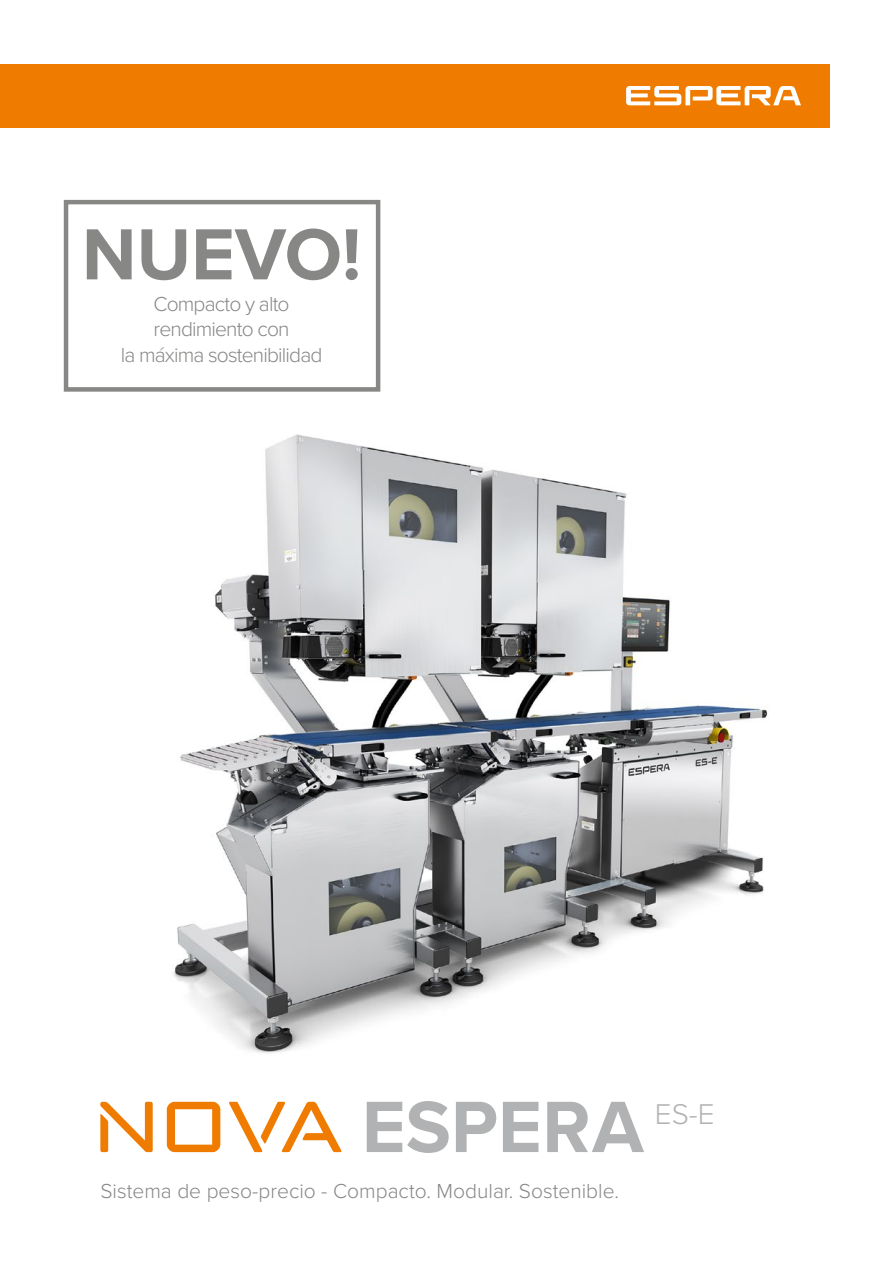
<style>
.page{position:relative;width:893px;height:1263px;background:#fff}
.page>*{position:absolute;margin:0;border:0;box-sizing:border-box;transform-origin:0 0}
.t1{font:700 75px "Proxima Nova";color:#878786}
.t2{font:300 29.7px "Proxima Nova";color:#b1b2b3}
.t3{font:300 21px "Proxima Nova";color:#878786}
.t4{font:300 21px/25.5px "Proxima Nova";letter-spacing:-.04em;color:#878786;text-align:center}
</style>
<div class="page">
<img style="left:173px;top:434px;width:595px;height:619px">
<svg style="left:367px;top:1101px;width:82px;height:52px"></svg>
<svg style="left:456px;top:1102px;width:40px;height:50px"></svg>
<svg style="left:503px;top:1102px;width:35px;height:50px"></svg>
<svg style="left:547px;top:1102px;width:97px;height:50px"></svg>
<svg style="left:229px;top:1102px;width:112px;height:50px"></svg>
<svg style="left:100px;top:1102px;width:53px;height:50px"></svg>
<svg style="left:167px;top:1102px;width:53px;height:50px"></svg>
<div style="left:0;top:64px;width:829px;height:64px;background:#ef7c00"></div>
<svg style="left:626px;top:86px;width:175px;height:19px"></svg>
<div style="left:64px;top:200px;width:316px;height:192px;border:4px solid #878786"></div>
<h1 class="t1" style="left:82px;top:198px;width:281px">NUEVO!</h1>
<p class="t4" style="left:121px;top:290px;width:203px">Compacto y alto rendimiento con<br>la máxima sostenibilidad</p>
<p class="t3" style="left:100px;top:1175px;width:520px">Sistema de peso-precio - Compacto. Modular. Sostenible.</p>
<h2 class="t2" style="left:655px;top:1092px;width:61px">ES-E</h2>
</div>
